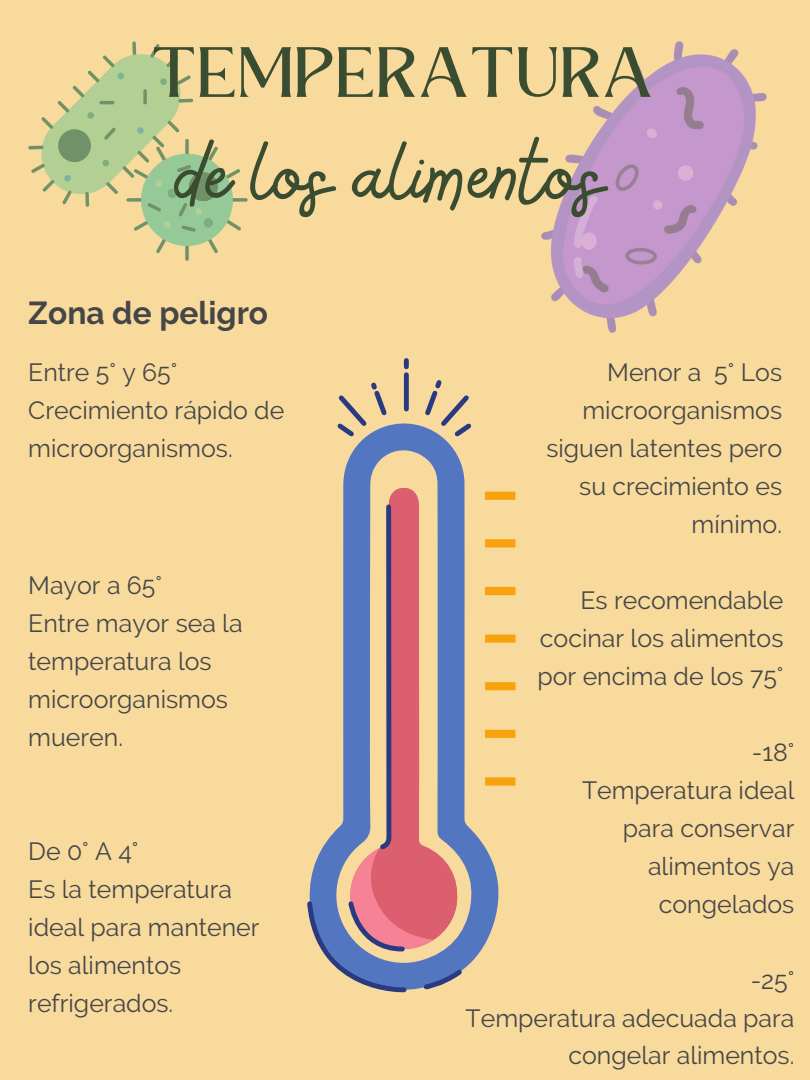
<style>
.page{position:relative;width:810px;height:1080px;background:#f8da9d}
.page>*{position:absolute;margin:0;border:0;box-sizing:border-box;transform-origin:0 0}
.t1{font:93.44px "Bellaboo";color:#3b4d30}
.t2{font:66.25px "Kingred Serif";color:#3b4d30}
.t3{font:700 31.69px "Raleway";color:#454747}
.t4{font:24.88px/38px "Raleway";color:#454747}
</style>
<div class="page">
<svg style="left:343px;top:423px;width:162px;height:570px"></svg>
<div style="left:485px;top:539px;width:30px;height:9px;background:#f8a30e"></div>
<div style="left:485px;top:587px;width:31px;height:8px;background:#f8a30e"></div>
<div style="left:485px;top:492px;width:30px;height:8px;background:#f8a30e"></div>
<div style="left:485px;top:635px;width:31px;height:8px;background:#f8a30e"></div>
<div style="left:485px;top:682px;width:31px;height:8px;background:#f8a30e"></div>
<div style="left:485px;top:777px;width:30px;height:9px;background:#f8a30e"></div>
<div style="left:485px;top:730px;width:30px;height:8px;background:#f8a30e"></div>
<div style="left:404px;top:375px;width:5px;height:34px;background:#293982"></div>
<svg style="left:404px;top:361px;width:5px;height:6px"></svg>
<svg style="left:421px;top:380px;width:55px;height:61px"></svg>
<svg style="left:337px;top:382px;width:53px;height:59px"></svg>
<svg style="left:368px;top:488px;width:92px;height:14px"></svg>
<svg style="left:307px;top:502px;width:159px;height:490px"></svg>
<svg style="left:185px;top:244px;width:4px;height:17px"></svg>
<svg style="left:231px;top:198px;width:17px;height:4px"></svg>
<svg style="left:28px;top:41px;width:213px;height:212px"></svg>
<img style="left:541px;top:41px;width:225px;height:291px">
<p class="t2" style="left:154px;top:47px;width:504px">TEMPERATURA</p>
<p class="t1" style="left:174px;top:116px;width:433px">de los alimentos</p>
<p class="t3" style="left:28px;top:294px;width:241px">Zona de peligro</p>
<p class="t4" style="left:28px;top:353px;width:151px">Entre 5° y 65°</p>
<p class="t4" style="left:28px;top:391px;width:258px">Crecimiento rápido de microorganismos.</p>
<p class="t4" style="left:28px;top:566px;width:135px">Mayor a 65°</p>
<p class="t4" style="left:28px;top:604px;width:216px">Entre mayor sea la temperatura los microorganismos mueren.</p>
<p class="t4" style="left:28px;top:832px;width:112px">De 0° A 4°</p>
<p class="t4" style="left:28px;top:870px;width:233px">Es la temperatura ideal para mantener los alimentos refrigerados.</p>
<p class="t4" style="left:546px;top:353px;width:237px;text-align:right">Menor a 5° Los microorganismos siguen latentes pero su crecimiento es mínimo.</p>
<p class="t4" style="left:538px;top:582px;width:248px;text-align:justify;text-indent:43px">Es recomendable cocinar los alimentos por encima de los 75°</p>
<p class="t4" style="left:752px;top:734px;width:44px">-18°</p>
<p class="t4" style="left:582px;top:772px;width:214px;text-align:right">Temperatura ideal para conservar alimentos ya congelados</p>
<p class="t4" style="left:751px;top:961px;width:45px">-25°</p>
<p class="t4" style="left:466px;top:999px;width:330px;text-align:right">Temperatura adecuada para congelar alimentos.</p>
</div>
